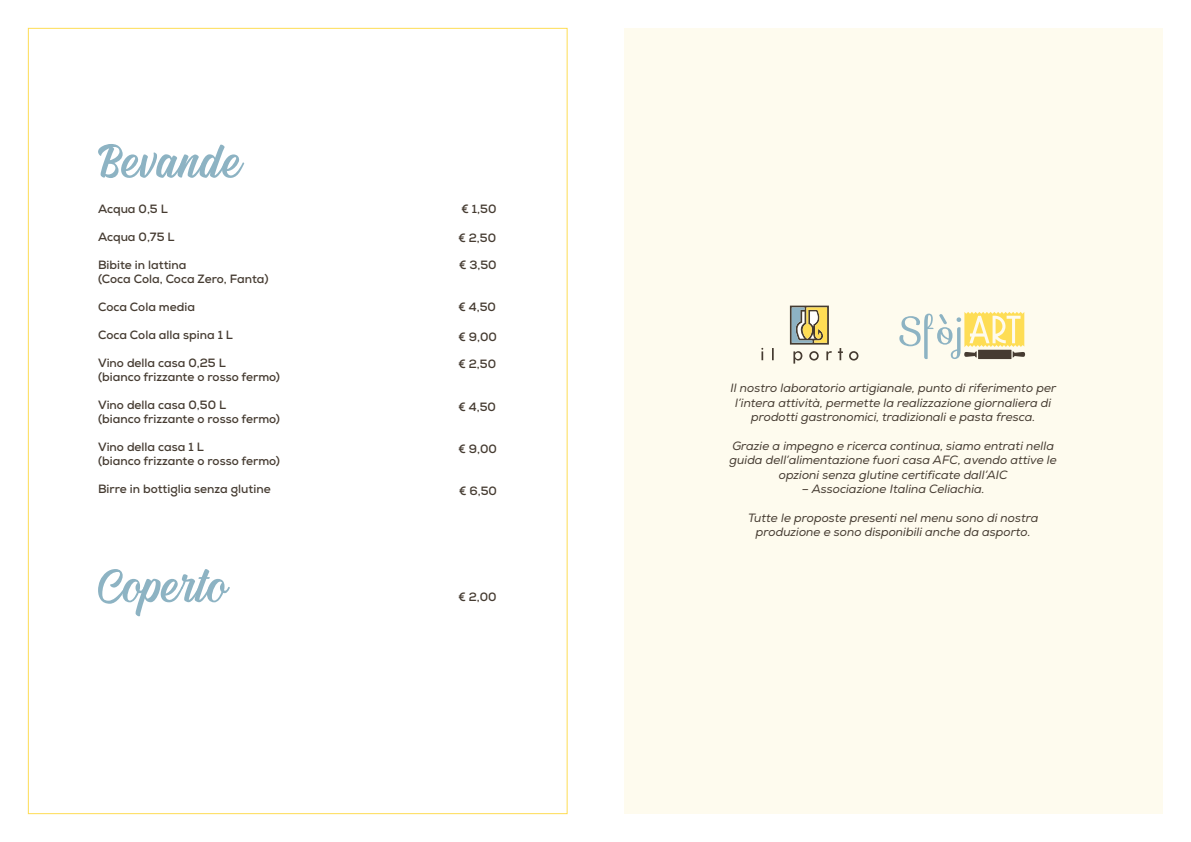
<style>
.page{position:relative;width:1191px;height:842px;background:#fff}
.page>*{position:absolute;margin:0;border:0;box-sizing:border-box;transform-origin:0 0}
.t1{font:60px "Michland";color:#8db3c3}
.t2{font:italic 12px/14.4px "Nexa";color:#453b31;text-align:center}
.t3{font:700 12px/14px "Nexa";color:#453b31}
</style>
<div class="page">
<div style="left:624px;top:28px;width:538px;height:786px;background:#fefbee"></div>
<svg style="left:761px;top:306px;width:97px;height:58px"></svg>
<svg style="left:899px;top:312px;width:126px;height:47px"></svg>
<h1 class="t1" style="left:98px;top:134px;width:146px">Bevande</h1>
<p class="t3" style="left:98px;top:202px;width:71px">Acqua 0,5 L</p>
<p class="t3" style="left:98px;top:230px;width:78px">Acqua 0,75 L</p>
<p class="t3" style="left:98px;top:258px;width:172px">Bibite in lattina<br>(Coca Cola, Coca Zero, Fanta)</p>
<p class="t3" style="left:98px;top:300px;width:98px">Coca Cola media</p>
<p class="t3" style="left:98px;top:328px;width:136px">Coca Cola alla spina 1 L</p>
<p class="t3" style="left:98px;top:356px;width:183px">Vino della casa 0,25 L<br>(bianco frizzante o rosso fermo)</p>
<p class="t3" style="left:98px;top:398px;width:183px">Vino della casa 0,50 L<br>(bianco frizzante o rosso fermo)</p>
<p class="t3" style="left:98px;top:440px;width:183px">Vino della casa 1 L<br>(bianco frizzante o rosso fermo)</p>
<p class="t3" style="left:98px;top:482px;width:174px">Birre in bottiglia senza glutine</p>
<h1 class="t1" style="left:98px;top:559px;width:131px">Coperto</h1>
<p class="t3" style="left:461px;top:202px;width:36px">€ 1,50</p>
<p class="t3" style="left:458px;top:230px;width:39px">€ 2,50</p>
<p class="t3" style="left:459px;top:258px;width:39px">€ 3,50</p>
<p class="t3" style="left:458px;top:300px;width:39px">€ 4,50</p>
<p class="t3" style="left:458px;top:329px;width:40px">€ 9,00</p>
<p class="t3" style="left:458px;top:357px;width:39px">€ 2,50</p>
<p class="t3" style="left:458px;top:400px;width:39px">€ 4,50</p>
<p class="t3" style="left:458px;top:442px;width:40px">€ 9,00</p>
<p class="t3" style="left:459px;top:484px;width:39px">€ 6,50</p>
<p class="t3" style="left:458px;top:590px;width:40px">€ 2,00</p>
<p class="t2" style="left:730px;top:381px;width:327px">Il nostro laboratorio artigianale, punto di riferimento per l’intera attività, permette la realizzazione giornaliera di prodotti gastronomici, tradizionali e pasta fresca.</p>
<p class="t2" style="left:729px;top:439px;width:329px">Grazie a impegno e ricerca continua, siamo entrati nella guida dell’alimentazione fuori casa AFC, avendo attive le opzioni senza glutine certificate dall’AIC</p>
<p class="t2" style="left:802px;top:482px;width:184px">– Associazione Italina Celiachia.</p>
<p class="t2" style="left:748px;top:511px;width:292px">Tutte le proposte presenti nel menu sono di nostra produzione e sono disponibili anche da asporto.</p>
</div>
